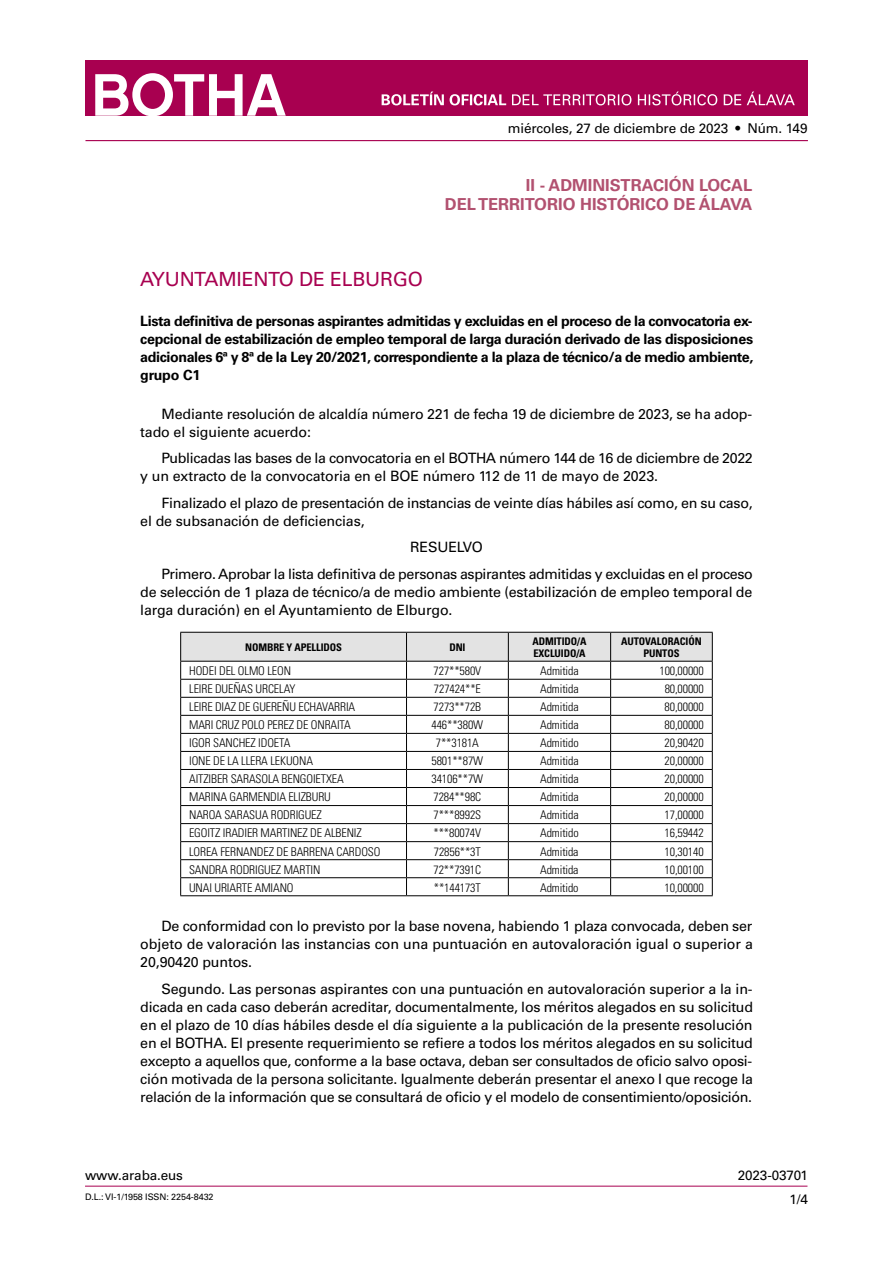
<style>
.page{position:relative;width:893px;height:1263px;background:#fff}
.page>*{position:absolute;margin:0;border:0;box-sizing:border-box;transform-origin:0 0}
.t1{font:19.5px "Univers LT Std";letter-spacing:-.01em;color:#a80050}
.t2{font:700 16.5px/19.8px "Univers LT Std";color:#b25170;text-align:right}
.t3{font:14.25px/18px "Univers LT Std";letter-spacing:-.015em;color:#000}
.t4{font:700 14.25px/18px "Univers LT Std";letter-spacing:-.025em;color:#000;text-align:justify}
.t5{font:13.5px "Univers LT Std";letter-spacing:-.01em;color:#000}
.t6{font:300 condensed 12px "Univers LT Std";letter-spacing:-.01em;color:#000}
.t7{font:700 condensed 10.5px/12px "Univers LT Std";letter-spacing:-.01em;color:#000}
.t8{font:9px "Univers LT Std";letter-spacing:-.01em;color:#000}
</style>
<div class="page">
<hr style="left:85px;top:1186px;width:722px;height:1px;background:#a80050">
<div style="left:85px;top:60px;width:723px;height:55px;background:#a80050"></div>
<svg style="left:95px;top:73px;width:191px;height:43px"></svg>
<hr style="left:85px;top:140px;width:723px;height:1px;background:#a80050">
<svg style="left:382px;top:92px;width:413px;height:13px"></svg>
<svg style="left:180px;top:632px;width:533px;height:263px"></svg>
<hr style="left:180px;top:895px;width:226px;height:1px;background:#000">
<hr style="left:406px;top:895px;width:102px;height:1px;background:#000">
<hr style="left:508px;top:895px;width:103px;height:1px;background:#000">
<hr style="left:611px;top:895px;width:102px;height:1px;background:#000">
<p class="t5" style="left:508px;top:121px;width:301px">miércoles, 27 de diciembre de 2023 • Núm. 149</p>
<p class="t2" style="left:445px;top:175px;width:309px">II - ADMINISTRACIÓN LOCAL<br>DEL TERRITORIO HISTÓRICO DE ÁLAVA</p>
<h1 class="t1" style="left:140px;top:268px;width:284px">AYUNTAMIENTO DE ELBURGO</h1>
<p class="t4" style="left:140px;top:312px;width:614px">Lista definitiva de personas aspirantes admitidas y excluidas en el proceso de la convocatoria ex&shy;cepcional de estabilización de empleo temporal de larga duración derivado de las disposiciones adicionales 6ª y 8ª de la Ley 20/2021, correspondiente a la plaza de técnico/a de medio ambiente, grupo C1</p>
<p class="t3" style="left:140px;top:405px;width:613px;text-indent:21px">Mediante resolución de alcaldía número 221 de fecha 19 de diciembre de 2023, se ha adop&shy;tado el siguiente acuerdo:</p>
<p class="t3" style="left:140px;top:449px;width:614px;text-indent:21px">Publicadas las bases de la convocatoria en el BOTHA número 144 de 16 de diciembre de 2022 y un extracto de la convocatoria en el BOE número 112 de 11 de mayo de 2023.</p>
<p class="t3" style="left:140px;top:494px;width:614px;text-indent:21px">Finalizado el plazo de presentación de instancias de veinte días hábiles así como, en su caso, el de subsanación de deficiencias,</p>
<p class="t3" style="left:162px;top:534px;width:593px;line-height:26.5px;text-indent:249px">RESUELVO<br>Primero. Aprobar la lista definitiva de personas aspirantes admitidas y excluidas en el proceso</p>
<p class="t3" style="left:140px;top:583px;width:614px">de selección de 1 plaza de técnico/a de medio ambiente (estabilización de empleo temporal de larga duración) en el Ayuntamiento de Elburgo.</p>
<p class="t7" style="left:245px;top:641px;width:98px">NOMBRE Y APELLIDOS</p>
<p class="t7" style="left:449px;top:641px;width:18px">DNI</p>
<p class="t7" style="left:533px;top:635px;width:55px">ADMITIDO/A<br>EXCLUIDO/A</p>
<p class="t7" style="left:621px;top:635px;width:82px;text-align:center">AUTOVALORACIÓN<br>PUNTOS</p>
<p class="t6" style="left:189px;top:663px;width:103px">HODEI DEL OLMO LEON</p>
<p class="t6" style="left:434px;top:663px;width:49px">727**580V</p>
<p class="t6" style="left:540px;top:663px;width:40px">Admitida</p>
<p class="t6" style="left:659px;top:663px;width:46px">100,00000</p>
<p class="t6" style="left:189px;top:682px;width:108px">LEIRE DUEÑAS URCELAY</p>
<p class="t6" style="left:434px;top:682px;width:48px">727424**E</p>
<p class="t6" style="left:540px;top:682px;width:40px">Admitida</p>
<p class="t6" style="left:665px;top:682px;width:41px">80,00000</p>
<p class="t6" style="left:189px;top:700px;width:168px">LEIRE DIAZ DE GUEREÑU ECHAVARRIA</p>
<p class="t6" style="left:434px;top:700px;width:49px">7273**72B</p>
<p class="t6" style="left:540px;top:700px;width:40px">Admitida</p>
<p class="t6" style="left:665px;top:700px;width:41px">80,00000</p>
<p class="t6" style="left:189px;top:718px;width:163px">MARI CRUZ POLO PEREZ DE ONRAITA</p>
<p class="t6" style="left:432px;top:718px;width:53px">446**380W</p>
<p class="t6" style="left:540px;top:718px;width:40px">Admitida</p>
<p class="t6" style="left:665px;top:718px;width:41px">80,00000</p>
<p class="t6" style="left:189px;top:736px;width:103px">IGOR SANCHEZ IDOETA</p>
<p class="t6" style="left:436px;top:736px;width:45px">7**3181A</p>
<p class="t6" style="left:540px;top:736px;width:40px">Admitido</p>
<p class="t6" style="left:665px;top:736px;width:41px">20,90420</p>
<p class="t6" style="left:189px;top:754px;width:125px">IONE DE LA LLERA LEKUONA</p>
<p class="t6" style="left:432px;top:754px;width:53px">5801**87W</p>
<p class="t6" style="left:540px;top:754px;width:40px">Admitida</p>
<p class="t6" style="left:665px;top:754px;width:41px">20,00000</p>
<p class="t6" style="left:189px;top:772px;width:156px">AITZIBER SARASOLA BENGOIETXEA</p>
<p class="t6" style="left:432px;top:772px;width:53px">34106**7W</p>
<p class="t6" style="left:540px;top:772px;width:40px">Admitida</p>
<p class="t6" style="left:665px;top:772px;width:41px">20,00000</p>
<p class="t6" style="left:189px;top:790px;width:143px">MARINA GARMENDIA ELIZBURU</p>
<p class="t6" style="left:434px;top:790px;width:49px">7284**98C</p>
<p class="t6" style="left:540px;top:790px;width:40px">Admitida</p>
<p class="t6" style="left:665px;top:790px;width:41px">20,00000</p>
<p class="t6" style="left:189px;top:808px;width:134px">NAROA SARASUA RODRIGUEZ</p>
<p class="t6" style="left:434px;top:808px;width:49px">7***8992S</p>
<p class="t6" style="left:540px;top:808px;width:40px">Admitida</p>
<p class="t6" style="left:665px;top:808px;width:41px">17,00000</p>
<p class="t6" style="left:189px;top:826px;width:174px">EGOITZ IRADIER MARTINEZ DE ALBENIZ</p>
<p class="t6" style="left:433px;top:826px;width:49px">***80074V</p>
<p class="t6" style="left:540px;top:826px;width:40px">Admitido</p>
<p class="t6" style="left:665px;top:826px;width:41px">16,59442</p>
<p class="t6" style="left:189px;top:844px;width:193px">LOREA FERNANDEZ DE BARRENA CARDOSO</p>
<p class="t6" style="left:434px;top:844px;width:48px">72856**3T</p>
<p class="t6" style="left:540px;top:844px;width:40px">Admitida</p>
<p class="t6" style="left:665px;top:844px;width:41px">10,30140</p>
<p class="t6" style="left:189px;top:862px;width:133px">SANDRA RODRIGUEZ MARTIN</p>
<p class="t6" style="left:433px;top:862px;width:49px">72**7391C</p>
<p class="t6" style="left:540px;top:862px;width:40px">Admitida</p>
<p class="t6" style="left:665px;top:862px;width:41px">10,00100</p>
<p class="t6" style="left:189px;top:880px;width:106px">UNAI URIARTE AMIANO</p>
<p class="t6" style="left:434px;top:880px;width:48px">**144173T</p>
<p class="t6" style="left:540px;top:880px;width:40px">Admitido</p>
<p class="t6" style="left:665px;top:880px;width:41px">10,00000</p>
<p class="t3" style="left:140px;top:917px;width:614px;text-align:justify;text-indent:21px">De conformidad con lo previsto por la base novena, habiendo 1 plaza convocada, deben ser objeto de valoración las instancias con una puntuación en autovaloración igual o superior a 20,90420 puntos.</p>
<p class="t3" style="left:140px;top:980px;width:614px;text-align:justify;text-indent:21px">Segundo. Las personas aspirantes con una puntuación en autovaloración superior a la in&shy;dicada en cada caso deberán acreditar, documentalmente, los méritos alegados en su solicitud en el plazo de 10 días hábiles desde el día siguiente a la publicación de la presente resolución en el BOTHA. El presente requerimiento se refiere a todos los méritos alegados en su solicitud excepto a aquellos que, conforme a la base octava, deban ser consultados de oficio salvo oposi&shy;ción motivada de la persona solicitante. Igualmente deberán presentar el anexo I que recoge la relación de la información que se consultará de oficio y el modelo de consentimiento/oposición.</p>
<p class="t5" style="left:85px;top:1167px;width:99px">www.araba.eus</p>
<p class="t8" style="left:85px;top:1192px;width:130px">D.L.: VI-1/1958 ISSN: 2254-8432</p>
<p class="t5" style="left:738px;top:1167px;width:72px">2023-03701</p>
<p class="t5" style="left:789px;top:1191px;width:20px">1/4</p>
</div>
